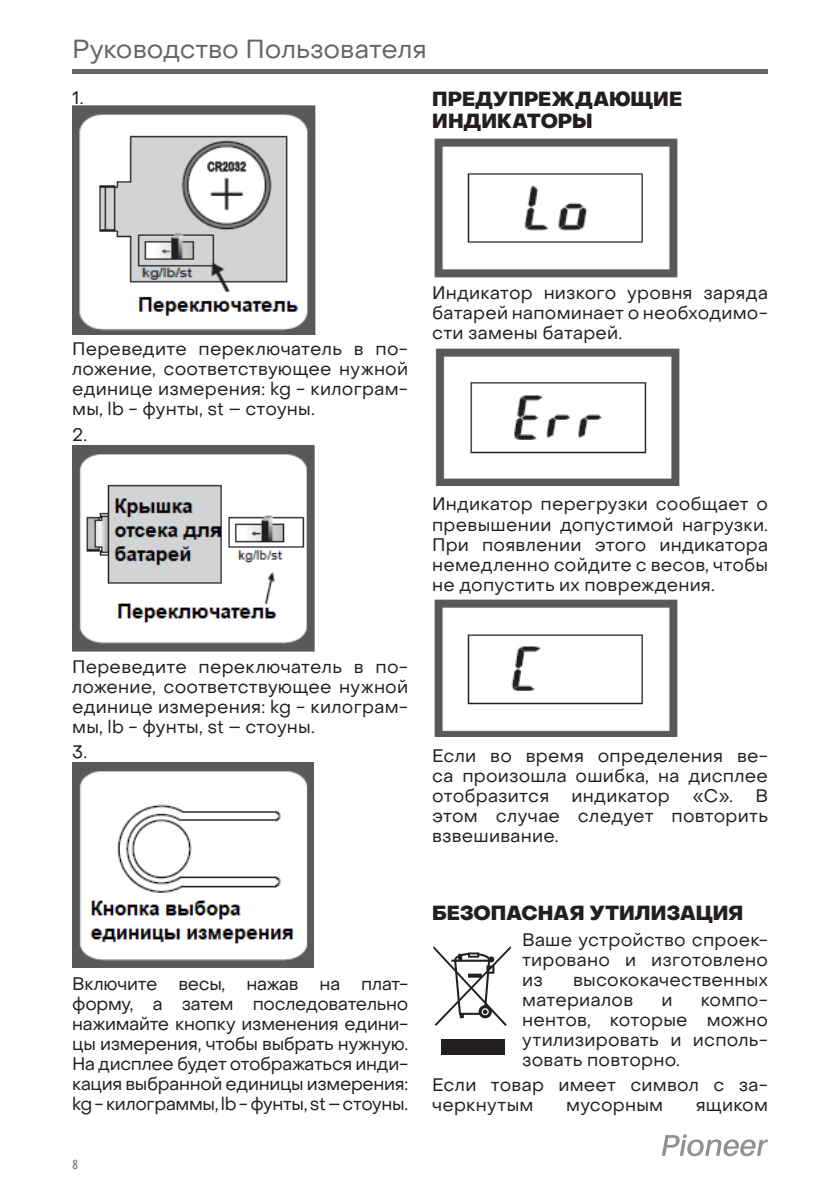
<style>
.page{position:relative;width:840px;height:1191px;background:#fff}
.page>*{position:absolute;margin:0;border:0;box-sizing:border-box;transform-origin:0 0}
.t1{font:26px "Object Sans";color:#626669}
.Заголовки{font:800 20px/22px "Object Sans";letter-spacing:.005em;color:#231f20}
.Основной_текст{font:18px/20px "Object Sans";letter-spacing:.015em;color:#231f20;text-align:justify}
.t2{font:condensed 14.2px "Myriad Pro";color:#626669}
</style>
<div class="page">
<hr style="left:72px;top:69px;width:695px;height:4px;background:#626669">
<svg style="left:662px;top:1134px;width:105px;height:22px"></svg>
<img style="left:72px;top:105px;width:244px;height:230px">
<img style="left:72px;top:446px;width:242px;height:205px">
<img style="left:72px;top:762px;width:241px;height:205px">
<img style="left:434px;top:138px;width:244px;height:140px">
<img style="left:435px;top:348px;width:244px;height:138px">
<img style="left:434px;top:599px;width:244px;height:137px">
<svg style="left:433px;top:946px;width:77px;height:80px"></svg>
<div style="left:441px;top:1038px;width:63px;height:16px;background:#231f20"></div>
<h1 class="t1" style="left:72px;top:33px;width:356px">Руководство Пользователя</h1>
<p class="Основной_текст" style="left:72px;top:88px;width:13px">1.</p>
<p class="Заголовки" style="left:432px;top:88px;width:251px">ПРЕДУПРЕЖДАЮЩИЕ<br>ИНДИКАТОРЫ</p>
<p class="Основной_текст" style="left:72px;top:339px;width:337px">Переведите переключатель в по&shy;ложение, соответствующее нужной единице измерения: kg - килограм&shy;мы, lb - фунты, st – стоуны.</p>
<p class="Основной_текст" style="left:72px;top:425px;width:16px">2.</p>
<p class="Основной_текст" style="left:432px;top:283px;width:337px">Индикатор низкого уровня заряда батарей напоминает о необходимо&shy;сти замены батарей.</p>
<p class="Основной_текст" style="left:432px;top:494px;width:337px">Индикатор перегрузки сообщает о превышении допустимой нагрузки.<br>При появлении этого индикатора немедленно сойдите с весов, чтобы не допустить их повреждения.</p>
<p class="Основной_текст" style="left:72px;top:656px;width:337px">Переведите переключатель в по&shy;ложение, соответствующее нужной единице измерения: kg - килограм&shy;мы, lb - фунты, st – стоуны.</p>
<p class="Основной_текст" style="left:72px;top:742px;width:17px">3.</p>
<p class="Основной_текст" style="left:72px;top:973px;width:337px">Включите весы, нажав на плат&shy;форму, а затем последовательно нажимайте кнопку изменения едини&shy;цы измерения, чтобы выбрать нужную.<br>На дисплее будет отображаться инди&shy;кация выбранной единицы измерения: kg - килограммы, lb - фунты, st – стоуны.</p>
<p class="t2" style="left:72px;top:1156px;width:7px">8</p>
<p class="Основной_текст" style="left:432px;top:745px;width:337px">Если во время определения ве&shy;са произошла ошибка, на дисплее отобразится индикатор «С». В этом случае следует повторить взвешивание.</p>
<p class="Заголовки" style="left:432px;top:902px;width:312px">БЕЗОПАСНАЯ УТИЛИЗАЦИЯ</p>
<p class="Основной_текст" style="left:522px;top:929px;width:247px">Ваше устройство спроек&shy;тировано и изготовлено из</p>
<p class="Основной_текст" style="left:522px;top:969px;width:247px;text-indent:51px">высококачественных материалов</p>
<p class="Основной_текст" style="left:522px;top:989px;width:247px;text-indent:178px">компо&shy;нентов, которые можно утилизировать и исполь&shy;зовать повторно.</p>
<p class="Основной_текст" style="left:432px;top:1075px;width:337px">Если товар имеет символ с за&shy;черкнутым</p>
<p class="Основной_текст" style="left:661px;top:989px;width:13px">и</p>
<p class="Основной_текст" style="left:565px;top:1095px;width:99px">мусорным</p>
<p class="Основной_текст" style="left:695px;top:1095px;width:74px">ящиком</p>
</div>
